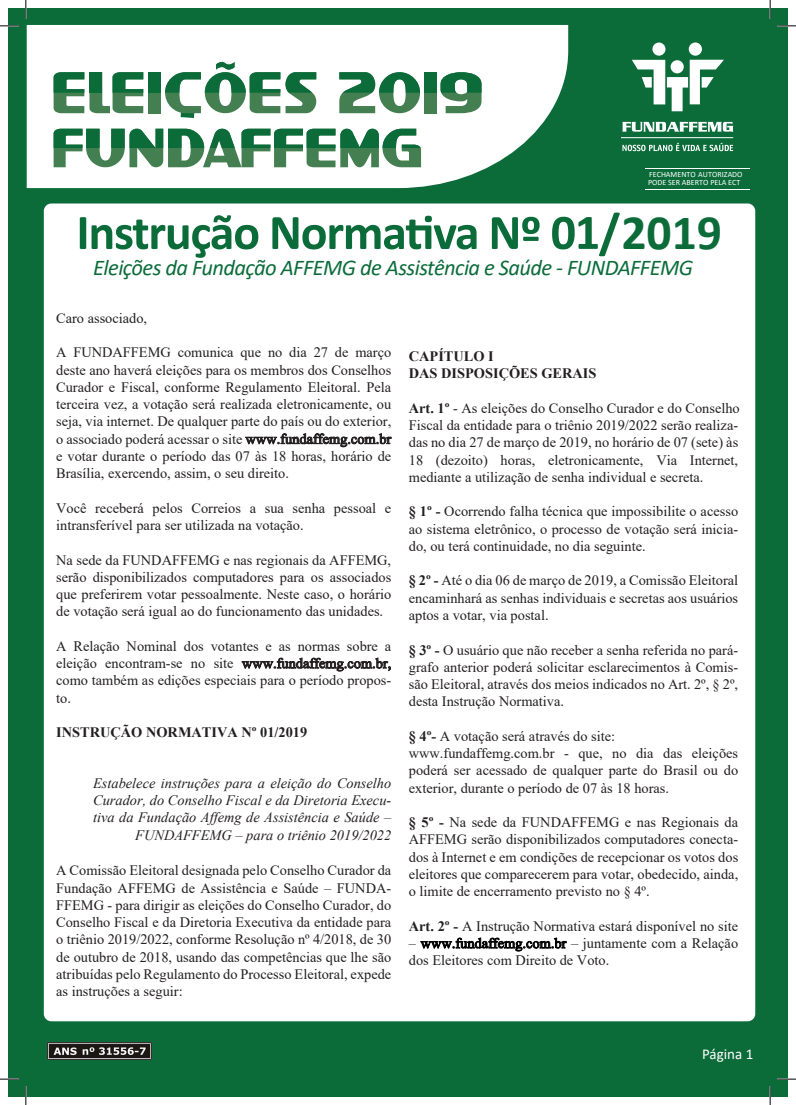
<style>
.page{position:relative;width:796px;height:1105px;background:#fff}
.page>*{position:absolute;margin:0;border:0;box-sizing:border-box;transform-origin:0 0}
.t1{font:700 49.62px "Calibri";color:#0b6c3a}
.t2{font:italic 22.5px "Calibri";letter-spacing:-.025em;color:#0b6c3a}
.t3{font:15px "Calibri";color:#fff}
.t4{font:14.38px/17.2px "Times New Roman";color:#231f20;text-align:justify}
.t5{font:italic 14.38px/17.2px "Times New Roman";color:#231f20;text-align:right}
.t6{font:700 14.38px/17.2px "Times New Roman";color:#231f20}
.t7{font:8px/8.5px "Calibri";color:#fff}
.s1{font-weight:700}
</style>
<div class="page">
<div style="left:8px;top:8px;width:780px;height:1088px;background:#0b6c3a"></div>
<div style="left:44px;top:203px;width:711px;height:817px;background:#fff;border-radius:8px"></div>
<svg style="left:27px;top:25px;width:541px;height:163px;background:#e8f1ec"></svg>
<hr style="left:645px;top:168px;width:104px;height:1px;background:#fff">
<hr style="left:645px;top:189px;width:104px;height:1px;background:#fff">
<img style="left:47px;top:1042px;width:104px;height:17px">
<svg style="left:0;top:25px;width:19px;height:2px"></svg>
<svg style="left:777px;top:25px;width:19px;height:2px"></svg>
<svg style="left:0;top:1078px;width:19px;height:1px"></svg>
<svg style="left:777px;top:1078px;width:19px;height:1px"></svg>
<svg style="left:25px;top:0;width:2px;height:19px"></svg>
<svg style="left:25px;top:1086px;width:2px;height:18px"></svg>
<svg style="left:769px;top:0;width:2px;height:19px"></svg>
<svg style="left:769px;top:1086px;width:2px;height:18px"></svg>
<div style="left:148px;top:72px;width:13px;height:41px;background:#447f52"></div>
<div style="left:424px;top:72px;width:13px;height:41px;background:#447f52"></div>
<svg style="left:54px;top:72px;width:89px;height:41px"></svg>
<div style="left:148px;top:72px;width:13px;height:21px;background:#0b6c3a"></div>
<svg style="left:165px;top:62px;width:151px;height:56px"></svg>
<svg style="left:339px;top:72px;width:81px;height:41px"></svg>
<div style="left:424px;top:72px;width:13px;height:21px;background:#0b6c3a"></div>
<svg style="left:440px;top:72px;width:41px;height:41px"></svg>
<svg style="left:54px;top:129px;width:367px;height:38px"></svg>
<svg style="left:80px;top:212px;width:540px;height:46px"></svg>
<svg style="left:245px;top:433px;width:147px;height:14px"></svg>
<svg style="left:242px;top:657px;width:149px;height:14px"></svg>
<svg style="left:420px;top:937px;width:147px;height:14px"></svg>
<div style="left:652px;top:43px;width:13px;height:13px;background:#fff;border-radius:50%"></div>
<div style="left:689px;top:42px;width:13px;height:14px;background:#fff;border-radius:50%"></div>
<svg style="left:632px;top:60px;width:92px;height:51px"></svg>
<svg style="left:622px;top:122px;width:111px;height:10px"></svg>
<svg style="left:622px;top:143px;width:111px;height:8px"></svg>
<p class="t7" style="left:648px;top:170px;width:96px">FECHAMENTO AUTORIZADO<br>PODE SER ABERTO PELA ECT</p>
<h1 class="t1" style="left:621px;top:197px;width:102px">2019</h1>
<h2 class="t2" style="left:93px;top:252px;width:601px">Eleições da Fundação AFFEMG de Assistência e Saúde - FUNDAFFEMG</h2>
<p class="t4" style="left:56px;top:309px;width:93px">Caro associado,</p>
<p class="t4" style="left:56px;top:343px;width:337px">A FUNDAFFEMG comunica que no dia 27 de março deste ano haverá eleições para os membros dos Conselhos Curador e Fiscal, conforme Regulamento Eleitoral. Pela terceira vez, a votação será realizada eletronicamente, ou seja, via internet. De qualquer parte do país ou do exterior, o associado poderá acessar o site www.fundaffemg.com.br e votar durante o período das 07 às 18 horas, horário de Brasília, exercendo, assim, o seu direito.</p>
<p class="t4" style="left:56px;top:498px;width:337px">Você receberá pelos Correios a sua senha pessoal e intransferível para ser utilizada na votação.</p>
<p class="t4" style="left:56px;top:550px;width:337px">Na sede da FUNDAFFEMG e nas regionais da AFFEMG, serão disponibilizados computadores para os associados que preferirem votar pessoalmente. Neste caso, o horário de votação será igual ao do funcionamento das unidades.</p>
<p class="t4" style="left:56px;top:636px;width:337px">A Relação Nominal dos votantes e as normas sobre a eleição encontram-se no site www.fundaffemg.com.br, como também as edições especiais para o período propos&shy;to.</p>
<p class="t6" style="left:56px;top:723px;width:253px">INSTRUÇÃO NORMATIVA Nº 01/2019</p>
<p class="t5" style="left:93px;top:773px;width:300px">Estabelece instruções para a eleição do Conselho Curador, do Conselho Fiscal e da Diretoria Execu&shy;tiva da Fundação Affemg de Assistência e Saúde – FUNDAFFEMG – para o triênio 2019/2022</p>
<p class="t4" style="left:56px;top:861px;width:337px">A Comissão Eleitoral designada pelo Conselho Curador da Fundação AFFEMG de Assistência e Saúde – FUNDA-FFEMG - para dirigir as eleições do Conselho Curador, do Conselho Fiscal e da Diretoria Executiva da entidade para o triênio 2019/2022, conforme Resolução nº 4/2018, de 30 de outubro de 2018, usando das competências que lhe são atribuídas pelo Regulamento do Processo Eleitoral, expede as instruções a seguir:</p>
<p class="t6" style="left:409px;top:347px;width:189px">CAPÍTULO I<br>DAS DISPOSIÇÕES GERAIS</p>
<p class="t4" style="left:409px;top:399px;width:332px"><span class="s1">Art. 1º</span> - As eleições do Conselho Curador e do Conselho Fiscal da entidade para o triênio 2019/2022 serão realiza&shy;das no dia 27 de março de 2019, no horário de 07 (sete) às 18 (dezoito) horas, eletronicamente, Via Internet, mediante a utilização de senha individual e secreta.</p>
<p class="t4" style="left:409px;top:502px;width:331px"><span class="s1">§ 1º -</span> Ocorrendo falha técnica que impossibilite o acesso ao sistema eletrônico, o processo de votação será inicia&shy;do, ou terá continuidade, no dia seguinte.</p>
<p class="t4" style="left:409px;top:571px;width:331px"><span class="s1">§ 2º -</span> Até o dia 06 de março de 2019, a Comissão Eleitoral encaminhará as senhas individuais e secretas aos usuários aptos a votar, via postal.</p>
<p class="t4" style="left:409px;top:640px;width:331px"><span class="s1">§ 3º -</span> O usuário que não receber a senha referida no pará&shy;grafo anterior poderá solicitar esclarecimentos à Comis&shy;são Eleitoral, através dos meios indicados no Art. 2º, § 2º, desta Instrução Normativa.</p>
<p class="t4" style="left:409px;top:726px;width:331px;text-align:left"><span class="s1">§ 4º-</span> A votação será através do site: www.fundaffemg.com.br - que, no dia das eleições poderá ser acessado de qualquer parte do Brasil ou do exterior, durante o período de 07 às 18 horas.</p>
<p class="t4" style="left:409px;top:813px;width:331px"><span class="s1">§ 5º -</span> Na sede da FUNDAFFEMG e nas Regionais da AFFEMG serão disponibilizados computadores conecta&shy;dos à Internet e em condições de recepcionar os votos dos eleitores que comparecerem para votar, obedecido, ainda, o limite de encerramento previsto no § 4º.</p>
<p class="t4" style="left:409px;top:916px;width:331px"><span class="s1">Art. 2º -</span> A Instrução Normativa estará disponível no site</p>
<p class="t4" style="left:409px;top:933px;width:331px">– www.fundaffemg.com.br – juntamente com a Relação dos Eleitores com Direito de Voto.</p>
<p class="t3" style="left:702px;top:1043px;width:53px">Página 1</p>
</div>
